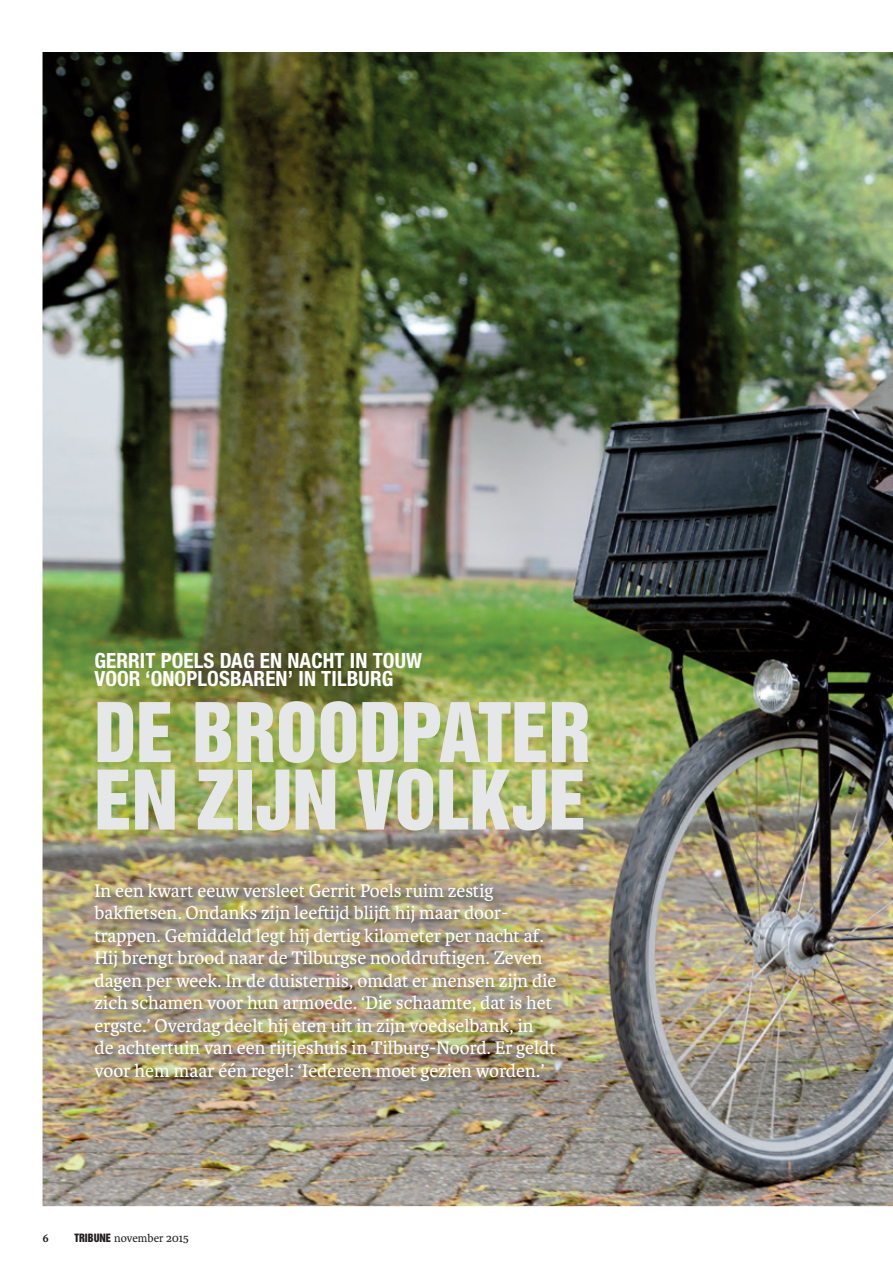
<style>
.page{position:relative;width:893px;height:1263px;background:#fff}
.page>*{position:absolute;margin:0;border:0;box-sizing:border-box;transform-origin:0 0}
.t1{font:75px/67.5px "Helvetica Inserat LT Std";color:#e6e7e9}
.t2{font:700 condensed 21px/18px "Helvetica Neue LT Std";letter-spacing:.005em;color:#fff}
.t3{font:19.5px/22.5px "Karmina";color:#fff}
.t4{font:12px "Karmina";color:#231f20}
.t5{font:700 12px "Karmina";color:#231f20}
.s1{font-family:"Helvetica Inserat LT Std";font-size:10.5px}
</style>
<div class="page">
<img style="left:43px;top:52px;width:850px;height:1154px">
<img style="left:92px;top:880px;width:476px;height:213px">
<p class="t2" style="left:94px;top:652px;width:329px">GERRIT POELS DAG EN NACHT IN TOUW<br>VOOR ‘ONOPLOSBAREN’ IN TILBURG</p>
<h1 class="t1" style="left:94px;top:700px;width:498px">DE BROODPATER<br>EN ZIJN VOLKJE</h1>
<p class="t3" style="left:94px;top:879px;width:463px">In een kwart eeuw versleet Gerrit Poels ruim zestig bakfietsen. Ondanks zijn leeftijd blijft hij maar door&shy;trappen. Gemiddeld legt hij dertig kilometer per nacht af.<br>Hij brengt brood naar de Tilburgse nooddruftigen. Zeven dagen per week. In de duisternis, omdat er mensen zijn die zich schamen voor hun armoede. ‘Die schaamte, dat is het ergste.’ Overdag deelt hij eten uit in zijn voedselbank, in de achtertuin van een rijtjeshuis in Tilburg-Noord. Er geldt voor hem maar één regel: ‘Iedereen moet gezien worden.’</p>
<p class="t5" style="left:43px;top:1231px;width:8px">6</p>
<p class="t4" style="left:74px;top:1231px;width:116px"><span class="s1">TRIBUNE</span> november 2015</p>
</div>
